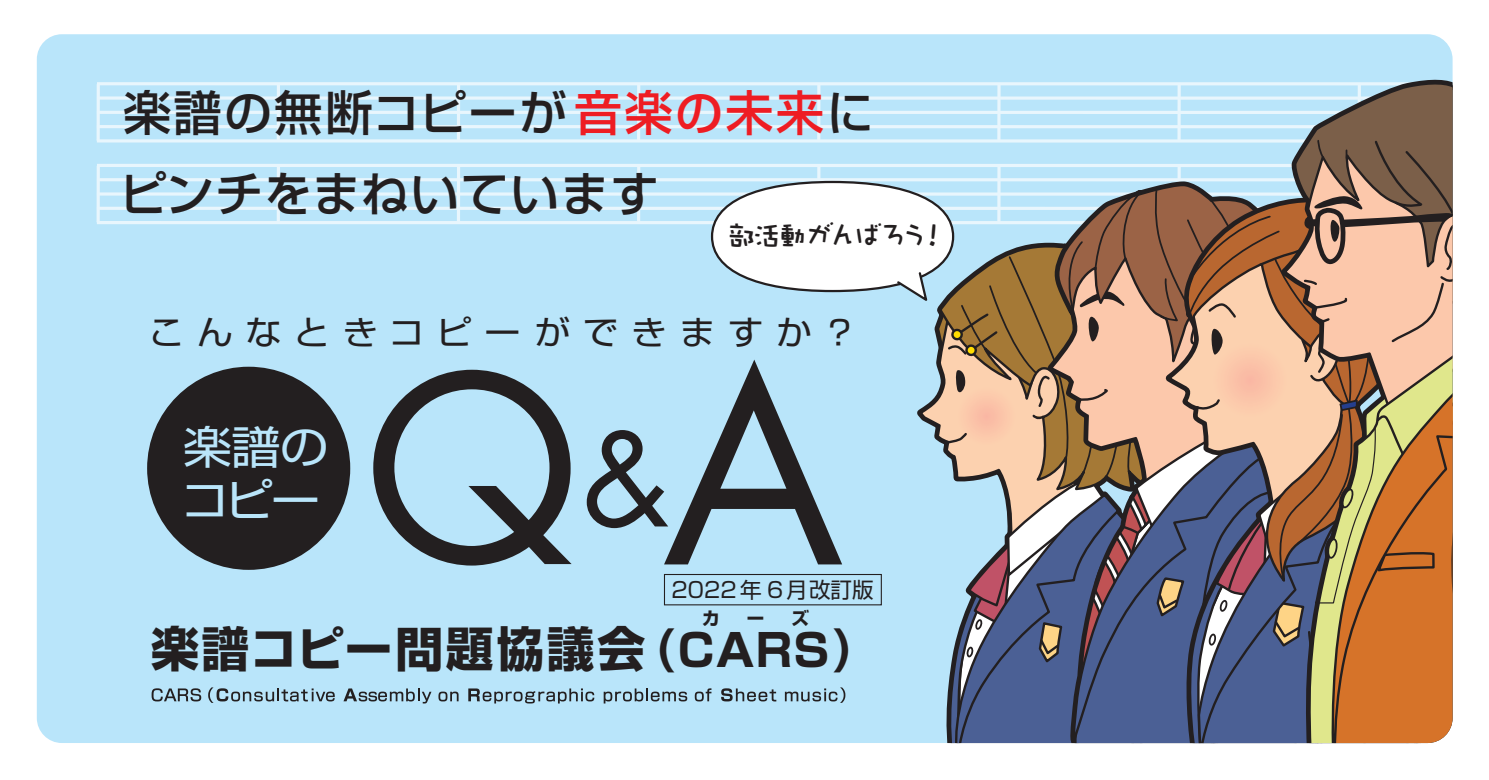
<style>
.page{position:relative;width:1489px;height:780px;background:#fff}
.page>*{position:absolute;margin:0;border:0;box-sizing:border-box;transform-origin:0 0}
.t1{font:500 48px/81px "Shin Go";letter-spacing:.04em;color:#231f20}
.t2{font:700 47.75px "Shin Go";letter-spacing:.055em;color:#231f20}
.t3{font:45px/52.5px "Shin Go";letter-spacing:-.035em;color:#b9e5fa;scale:1.09 1}
.t4{font:33.5px "Shin Go";letter-spacing:.345em;color:#231f20;scale:1.08 1}
.t5{font:30px "DF Craft Yu W7 MP RKSJ H";letter-spacing:-.11em;color:#231f20}
.t6{font:21.5px "Shin Go";color:#231f20}
.t7{font:700 17.75px "Shin Go";color:#231f20}
.s1{color:#ee1d23}
.s2{font-size:44.5px}
</style>
<div class="page">
<div style="left:37px;top:34px;width:1415px;height:709px;background:#b9e5fa"></div>
<hr style="left:97px;top:82px;width:1355px;height:3px;background:#e8f6fd">
<svg style="left:100px;top:96px;width:795px;height:4px;background:#def2fc"></svg>
<hr style="left:97px;top:111px;width:1355px;height:3px;background:#e8f6fd">
<hr style="left:97px;top:125px;width:1355px;height:3px;background:#e8f6fd">
<svg style="left:97px;top:139px;width:798px;height:4px;background:#def2fc"></svg>
<hr style="left:277px;top:84px;width:3px;height:57px;background:#e8f6fd">
<hr style="left:457px;top:84px;width:3px;height:57px;background:#e8f6fd">
<hr style="left:637px;top:83px;width:3px;height:58px;background:#e8f6fd">
<hr style="left:817px;top:83px;width:3px;height:58px;background:#e8f6fd">
<hr style="left:97px;top:84px;width:3px;height:57px;background:#e8f6fd">
<hr style="left:97px;top:164px;width:1355px;height:3px;background:#e8f6fd">
<hr style="left:97px;top:178px;width:1355px;height:3px;background:#e8f6fd">
<svg style="left:100px;top:192px;width:661px;height:4px;background:#dcf0f9"></svg>
<hr style="left:97px;top:207px;width:1355px;height:3px;background:#e8f6fd">
<hr style="left:97px;top:221px;width:1355px;height:3px;background:#e8f6fd">
<hr style="left:277px;top:166px;width:3px;height:56px;background:#e8f6fd">
<hr style="left:457px;top:166px;width:3px;height:56px;background:#e8f6fd">
<hr style="left:637px;top:165px;width:3px;height:58px;background:#e8f6fd">
<hr style="left:817px;top:165px;width:3px;height:58px;background:#e8f6fd">
<hr style="left:97px;top:166px;width:3px;height:56px;background:#e8f6fd">
<div style="left:147px;top:366px;width:203px;height:204px;background:#231f20;border-radius:50%"></div>
<svg style="left:373px;top:370px;width:198px;height:195px;background:#87a3b2"></svg>
<svg style="left:586px;top:359px;width:256px;height:205px;background:#94b5c5"></svg>
<svg style="left:151px;top:688px;width:50px;height:13px"></svg>
<svg style="left:208px;top:687px;width:127px;height:15px;background:#8fadbd"></svg>
<svg style="left:343px;top:688px;width:88px;height:15px"></svg>
<svg style="left:438px;top:691px;width:20px;height:10px"></svg>
<svg style="left:468px;top:688px;width:126px;height:15px;background:#8ba9b8"></svg>
<svg style="left:603px;top:688px;width:84px;height:15px"></svg>
<svg style="left:694px;top:688px;width:17px;height:13px"></svg>
<svg style="left:721px;top:688px;width:55px;height:13px"></svg>
<svg style="left:784px;top:687px;width:61px;height:15px"></svg>
<div style="left:712px;top:182px;width:241px;height:109px;background:#fff;border-radius:50%"></div>
<svg style="left:895px;top:79px;width:557px;height:664px;background:#a69991"></svg>
<div style="left:664px;top:574px;width:217px;height:31px;border:1px solid #231f20"></div>
<p class="t1" style="left:120px;top:70px;width:756px">楽譜の無断コピーが<span class="s1">音楽の未来</span>にピンチをまねいています</p>
<p class="t5" style="left:726px;top:214px;width:222px">部活動がんばろう！</p>
<p class="t4" style="left:149px;top:310px;width:658px">こんなときコピーができますか？</p>
<p class="t3" style="left:180px;top:418px;width:138px">楽譜のコピー</p>
<p class="t6" style="left:671px;top:575px;width:203px">2022年 6月改訂版</p>
<p class="t7" style="left:702px;top:606px;width:109px">カ　ー　ズ</p>
<p class="t2" style="left:151px;top:617px;width:704px">楽譜コピー問題協議会 (<span class="s2">CARS</span>)</p>
</div>
